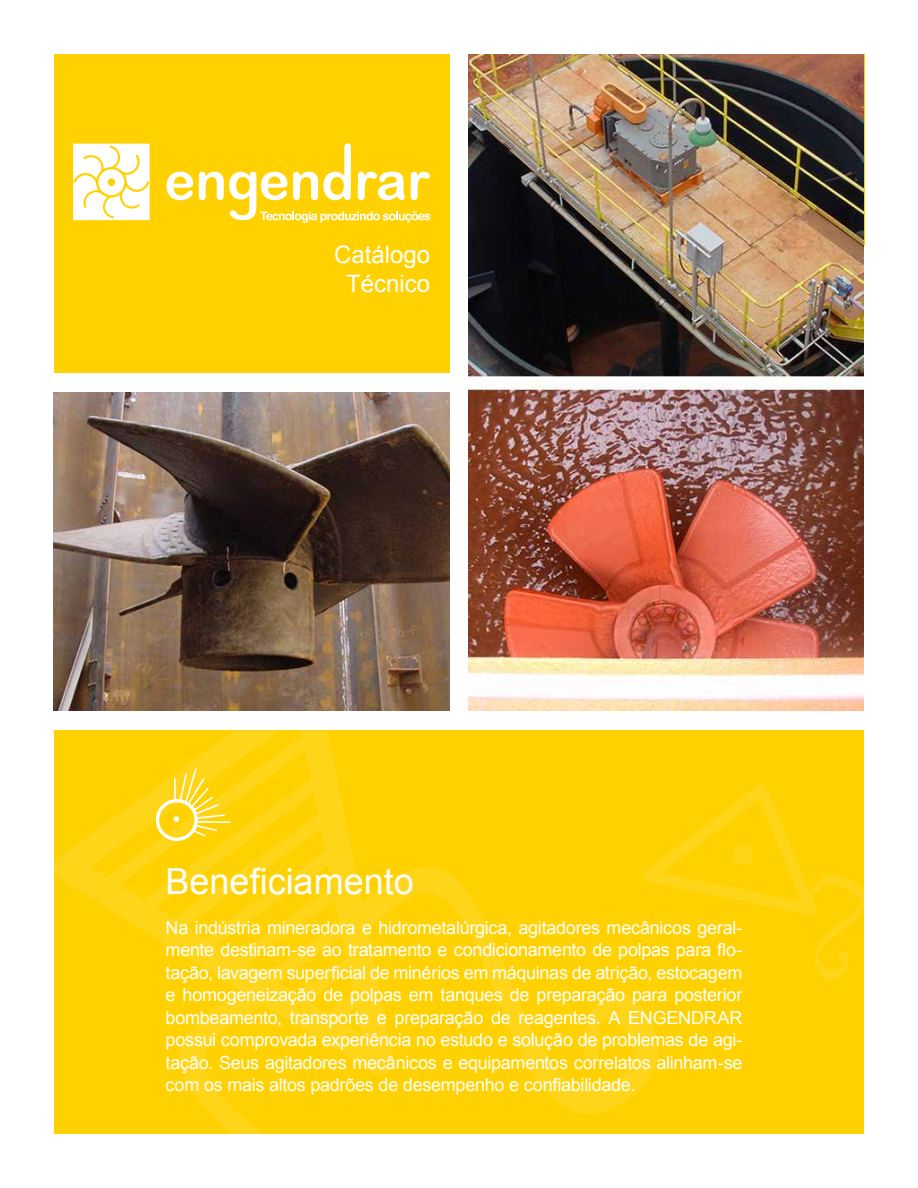
<style>
.page{position:relative;width:918px;height:1188px;background:#fff}
.page>*{position:absolute;margin:0;border:0;box-sizing:border-box;transform-origin:0 0}
.t1{font:36px "Arial";color:#fff}
.t2{font:24px/28.8px "Arial";color:#fff;text-align:center}
.t3{font:18px/22.5px "Arial";letter-spacing:-.015em;color:#fff;text-align:justify}
</style>
<div class="page">
<div style="left:54px;top:54px;width:395px;height:319px;background:#ffd100"></div>
<div style="left:54px;top:730px;width:810px;height:404px;background:#ffd100"></div>
<svg style="left:53px;top:681px;width:605px;height:453px"></svg>
<svg style="left:642px;top:784px;width:222px;height:197px"></svg>
<svg style="left:153px;top:768px;width:77px;height:76px"></svg>
<svg style="left:166px;top:172px;width:27px;height:28px"></svg>
<svg style="left:73px;top:144px;width:77px;height:76px;background:#fff8dd"></svg>
<svg style="left:199px;top:143px;width:231px;height:80px"></svg>
<img style="left:54px;top:392px;width:395px;height:319px">
<img style="left:469px;top:54px;width:395px;height:657px">
<h2 class="t2" style="left:334px;top:241px;width:98px">Catálogo<br>Técnico</h2>
<h1 class="t1" style="left:166px;top:858px;width:250px">Beneficiamento</h1>
<p class="t3" style="left:166px;top:917px;width:578px">Na indústria mineradora e hidrometalúrgica, agitadores mecânicos geral&shy;mente destinam-se ao tratamento e condicionamento de polpas para flo&shy;tação, lavagem superficial de minérios em máquinas de atrição, estocagem e homogeneização de polpas em tanques de preparação para posterior bombeamento, transporte e preparação de reagentes. A ENGENDRAR possui comprovada experiência no estudo e solução de problemas de agi&shy;tação. Seus agitadores mecânicos e equipamentos correlatos alinham-se com os mais altos padrões de desempenho e confiabilidade.</p>
</div>
